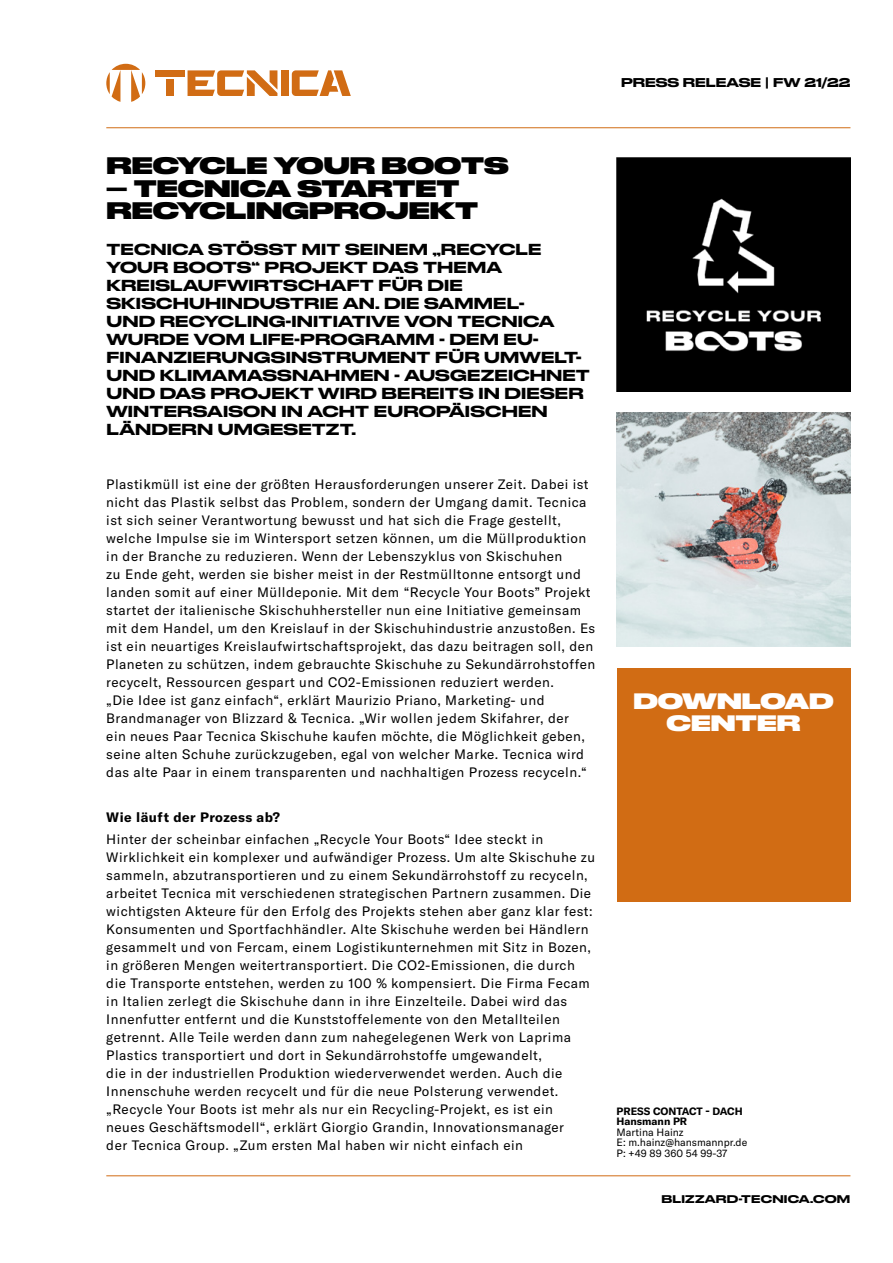
<style>
.page{position:relative;width:893px;height:1263px;background:#fff}
.page>*{position:absolute;margin:0;border:0;box-sizing:border-box;transform-origin:0 0}
.t1{font:800 22.5px/22.5px "Druk Wide";color:#000}
.t2{font:800 21px/22.5px "Druk Wide";color:#fff;text-align:center}
.t3{font:500 expanded 15px/18px "Druk";letter-spacing:.01em;color:#000}
.t4{font:13.5px/18px "GT America";letter-spacing:.035em;color:#000}
.t5{font:700 13.5px "GT America";letter-spacing:.035em;color:#000}
.t6{font:500 expanded 12px "Druk";color:#000}
.t7{font:10.5px/10.5px "GT America";color:#000}
.t8{font:700 10.5px/10.5px "GT America";color:#000}
.t9{font:500 expanded 10.5px "Druk";letter-spacing:.02em;color:#000}
</style>
<div class="page">
<hr style="left:106px;top:1175px;width:744px;height:1px;background:#d16c14">
<img style="left:617px;top:157px;width:233px;height:234px">
<img style="left:617px;top:412px;width:233px;height:234px">
<hr style="left:106px;top:127px;width:744px;height:1px;background:#d16c14">
<svg style="left:106px;top:64px;width:39px;height:38px"></svg>
<div style="left:281px;top:70px;width:8px;height:26px;background:#d16c14"></div>
<svg style="left:188px;top:70px;width:89px;height:26px"></svg>
<svg style="left:292px;top:70px;width:59px;height:26px"></svg>
<div style="left:156px;top:70px;width:29px;height:7px;background:#d16c14"></div>
<div style="left:166px;top:79px;width:8px;height:17px;background:#d16c14"></div>
<div style="left:617px;top:668px;width:233px;height:233px;background:#d16c14"></div>
<p class="t6" style="left:621px;top:73px;width:231px">PRESS RELEASE | FW 21/22</p>
<h1 class="t1" style="left:107px;top:153px;width:404px">RECYCLE YOUR BOOTS</h1>
<h1 class="t1" style="left:106px;top:175px;width:373px">– TECNICA STARTET<br>RECYCLINGPROJEKT</h1>
<p class="t3" style="left:106px;top:239px;width:485px">TECNICA STÖSST MIT SEINEM „RECYCLE YOUR BOOTS“ PROJEKT DAS THEMA KREISLAUFWIRTSCHAFT FÜR DIE SKISCHUHINDUSTRIE AN. DIE SAMMEL-<br>UND RECYCLING-INITIATIVE VON TECNICA WURDE VOM LIFE-PROGRAMM - DEM EU-FINANZIERUNGSINSTRUMENT FÜR UMWELT-UND KLIMAMASSNAHMEN - AUSGEZEICHNET UND DAS PROJEKT WIRD BEREITS IN DIESER WINTERSAISON IN ACHT EUROPÄISCHEN LÄNDERN UMGESETZT.</p>
<p class="t4" style="left:106px;top:475px;width:490px">Plastikmüll ist eine der größten Herausforderungen unserer Zeit. Dabei ist nicht das Plastik selbst das Problem, sondern der Umgang damit. Tecnica ist sich seiner Verantwortung bewusst und hat sich die Frage gestellt, welche Impulse sie im Wintersport setzen können, um die Müllproduktion in der Branche zu reduzieren. Wenn der Lebenszyklus von Skischuhen<br>zu Ende geht, werden sie bisher meist in der Restmülltonne entsorgt und landen somit auf einer Mülldeponie. Mit dem “Recycle Your Boots” Projekt startet der italienische Skischuhhersteller nun eine Initiative gemeinsam mit dem Handel, um den Kreislauf in der Skischuhindustrie anzustoßen. Es ist ein neuartiges Kreislaufwirtschaftsprojekt, das dazu beitragen soll, den Planeten zu schützen, indem gebrauchte Skischuhe zu Sekundärrohstoffen recycelt, Ressourcen gespart und CO2-Emissionen reduziert werden.<br>„Die Idee ist ganz einfach“, erklärt Maurizio Priano, Marketing- und Brandmanager von Blizzard &amp; Tecnica. „Wir wollen jedem Skifahrer, der<br>ein neues Paar Tecnica Skischuhe kaufen möchte, die Möglichkeit geben, seine alten Schuhe zurückzugeben, egal von welcher Marke. Tecnica wird das alte Paar in einem transparenten und nachhaltigen Prozess recyceln.“</p>
<p class="t5" style="left:106px;top:808px;width:175px">Wie läuft der Prozess ab?</p>
<p class="t4" style="left:106px;top:830px;width:490px">Hinter der scheinbar einfachen „Recycle Your Boots“ Idee steckt in Wirklichkeit ein komplexer und aufwändiger Prozess. Um alte Skischuhe zu sammeln, abzutransportieren und zu einem Sekundärrohstoff zu recyceln, arbeitet Tecnica mit verschiedenen strategischen Partnern zusammen. Die wichtigsten Akteure für den Erfolg des Projekts stehen aber ganz klar fest:<br>Konsumenten und Sportfachhändler. Alte Skischuhe werden bei Händlern gesammelt und von Fercam, einem Logistikunternehmen mit Sitz in Bozen, in größeren Mengen weitertransportiert. Die CO2-Emissionen, die durch die Transporte entstehen, werden zu 100 % kompensiert. Die Firma Fecam in Italien zerlegt die Skischuhe dann in ihre Einzelteile. Dabei wird das Innenfutter entfernt und die Kunststoffelemente von den Metallteilen getrennt. Alle Teile werden dann zum nahegelegenen Werk von Laprima Plastics transportiert und dort in Sekundärrohstoffe umgewandelt,<br>die in der industriellen Produktion wiederverwendet werden. Auch die Innenschuhe werden recycelt und für die neue Polsterung verwendet. „Recycle Your Boots ist mehr als nur ein Recycling-Projekt, es ist ein<br>neues Geschäftsmodell“, erklärt Giorgio Grandin, Innovationsmanager<br>der Tecnica Group. „Zum ersten Mal haben wir nicht einfach ein</p>
<h2 class="t2" style="left:633px;top:688px;width:202px">DOWNLOAD<br>CENTER</h2>
<p class="t8" style="left:617px;top:1105px;width:128px">PRESS CONTACT - DACH<br>Hansmann PR</p>
<p class="t7" style="left:617px;top:1127px;width:132px">Martina Hainz<br>E: m.hainz@hansmannpr.de<br>P: +49 89 360 54 99-37</p>
<p class="t9" style="left:661px;top:1190px;width:190px">BLIZZARD-TECNICA.COM</p>
</div>
